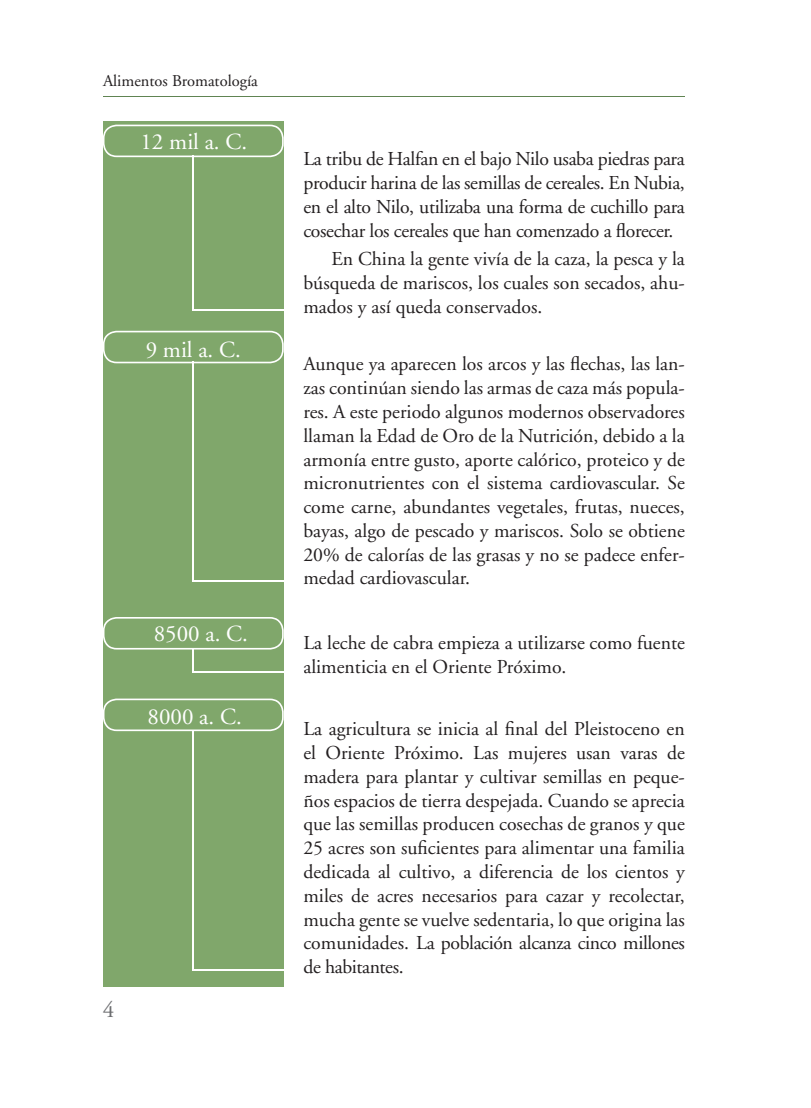
<style>
.page{position:relative;width:811px;height:1108px;background:#fff}
.page>*{position:absolute;margin:0;border:0;box-sizing:border-box;transform-origin:0 0}
.t1{font:22.95px "Adobe Garamond";color:#fff}
.t2{font:22.95px "Adobe Garamond";color:#6c6d70}
.t3{font:19.65px/23.9px "Adobe Garamond";color:#231f20;text-align:justify}
.t4{font:16.35px "Adobe Garamond";color:#231f20}
</style>
<div class="page">
<hr style="left:103px;top:96px;width:581px;height:1px;background:#608452">
<div style="left:103px;top:121px;width:180px;height:866px;background:#80a76b"></div>
<svg style="left:103px;top:125px;width:180px;height:32px"></svg>
<hr style="left:192px;top:156px;width:2px;height:155px;background:#fff">
<hr style="left:192px;top:310px;width:92px;height:1px;background:#fff">
<svg style="left:103px;top:331px;width:180px;height:32px"></svg>
<hr style="left:192px;top:362px;width:2px;height:220px;background:#fff">
<hr style="left:192px;top:580px;width:92px;height:2px;background:#fff">
<svg style="left:103px;top:617px;width:180px;height:33px"></svg>
<hr style="left:192px;top:648px;width:2px;height:25px;background:#fff">
<hr style="left:193px;top:671px;width:110px;height:2px;background:#fff">
<svg style="left:103px;top:699px;width:180px;height:32px"></svg>
<hr style="left:192px;top:730px;width:2px;height:241px;background:#fff">
<hr style="left:192px;top:969px;width:91px;height:2px;background:#fff">
<p class="t4" style="left:103px;top:72px;width:156px">Alimentos Bromatología</p>
<p class="t1" style="left:140px;top:129px;width:108px">12 mil a. C.</p>
<p class="t1" style="left:146px;top:337px;width:97px">9 mil a. C.</p>
<p class="t1" style="left:154px;top:622px;width:96px">8500 a. C.</p>
<p class="t1" style="left:147px;top:704px;width:96px">8000 a. C.</p>
<p class="t2" style="left:103px;top:998px;width:13px">4</p>
<p class="t3" style="left:303px;top:148px;width:383px">La tribu de Halfan en el bajo Nilo usaba piedras para producir harina de las semillas de cereales. En Nubia, en el alto Nilo, utilizaba una forma de cuchillo para cosechar los cereales que han comenzado a florecer.</p>
<p class="t3" style="left:303px;top:247px;width:383px;text-indent:28px">En China la gente vivía de la caza, la pesca y la búsqueda de mariscos, los cuales son secados, ahu&shy;mados y así queda conservados.</p>
<p class="t3" style="left:303px;top:353px;width:383px">Aunque ya aparecen los arcos y las flechas, las lan&shy;zas continúan siendo las armas de caza más popula&shy;res. A este periodo algunos modernos observadores llaman la Edad de Oro de la Nutrición, debido a la armonía entre gusto, aporte calórico, proteico y de micronutrientes con el sistema cardiovascular. Se come carne, abundantes vegetales, frutas, nueces, bayas, algo de pescado y mariscos. Solo se obtiene 20% de calorías de las grasas y no se padece enfer&shy;medad cardiovascular.</p>
<p class="t3" style="left:303px;top:631px;width:383px">La leche de cabra empieza a utilizarse como fuente alimenticia en el Oriente Próximo.</p>
<p class="t3" style="left:303px;top:718px;width:383px">La agricultura se inicia al final del Pleistoceno en el Oriente Próximo. Las mujeres usan varas de madera para plantar y cultivar semillas en peque&shy;ños espacios de tierra despejada. Cuando se aprecia que las semillas producen cosechas de granos y que 25 acres son suficientes para alimentar una familia dedicada al cultivo, a diferencia de los cientos y miles de acres necesarios para cazar y recolectar, mucha gente se vuelve sedentaria, lo que origina las comunidades. La población alcanza cinco millones de habitantes.</p>
</div>
